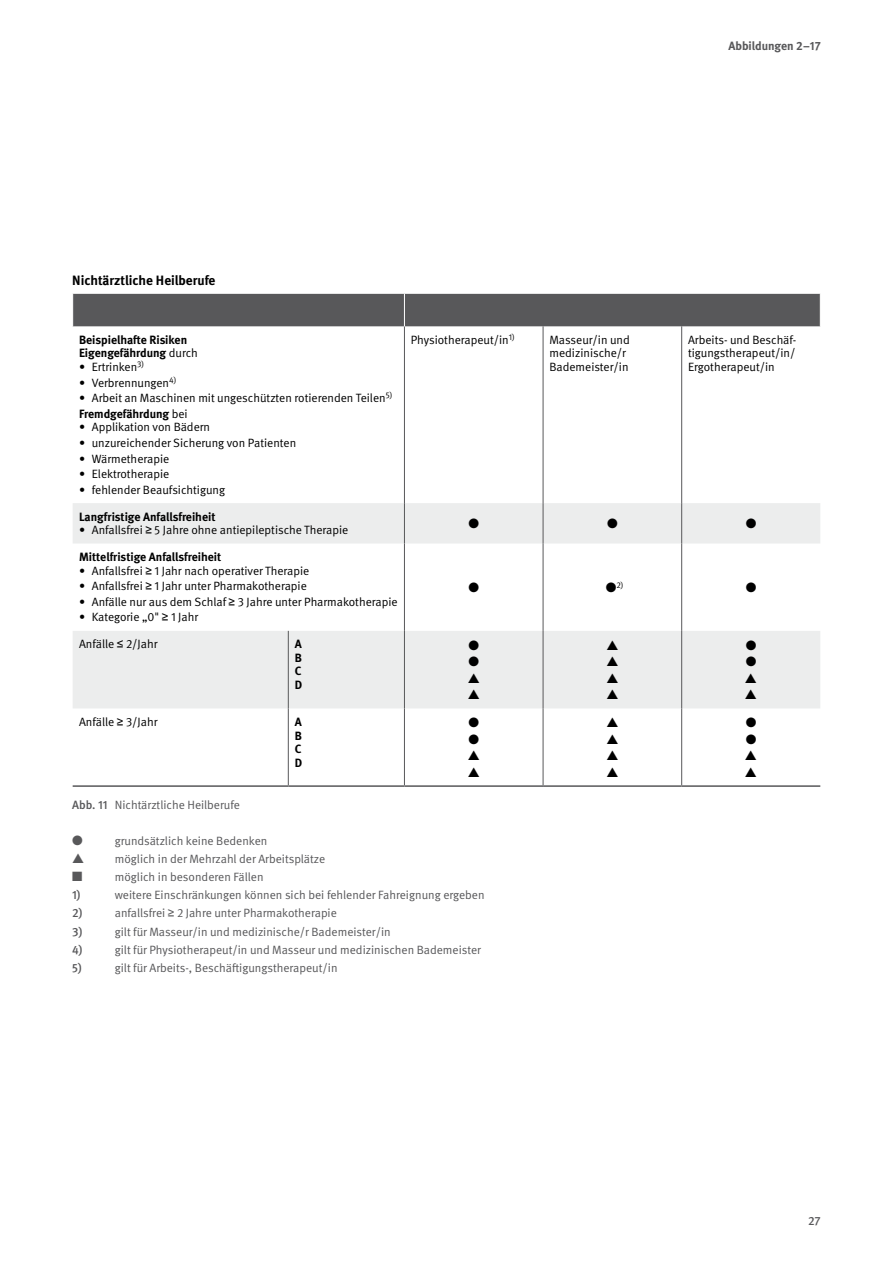
<style>
.page{position:relative;width:893px;height:1263px;background:#fff}
.page>*{position:absolute;margin:0;border:0;box-sizing:border-box;transform-origin:0 0}
.Fließtext_FT{font:700 13.5px "DGUV Meta";color:#000}
.Tabellen_und_Graphen_TI{font:13.5px "Zapf Dingbats ITC";color:#000}
.Tabellen_und_Graphen_TI-2{font:12px/13.5px "DGUV Meta";color:#000}
.Fließtext_BU{font:12px "DGUV Meta";color:#58585a}
.Tabellen_und_Graphen_TI-3{font:700 12px "DGUV Meta";color:#000}
.t1{font:700 12px "DGUV Meta";letter-spacing:-.005em;color:#58585a}
.Fließtext_BU-2{font:500 12px "DGUV Meta";color:#58585a}
.Tabellen_und_Graphen_TI-4{font:8.4px "DGUV Meta";color:#000}
.s1{font-weight:400}
.s2{font-family:"Arial"}
.s3{font-weight:500}
</style>
<div class="page">
<div style="left:73px;top:294px;width:747px;height:32px;background:#58585a"></div>
<svg style="left:73px;top:503px;width:747px;height:205px;fill:#eceded"></svg>
<hr style="left:404px;top:326px;width:1px;height:177px;background:#58585a">
<hr style="left:543px;top:326px;width:1px;height:177px;background:#58585a">
<hr style="left:681px;top:326px;width:1px;height:177px;background:#58585a">
<hr style="left:404px;top:503px;width:1px;height:40px;background:#58585a">
<hr style="left:543px;top:503px;width:1px;height:40px;background:#58585a">
<hr style="left:681px;top:503px;width:1px;height:40px;background:#58585a">
<hr style="left:404px;top:543px;width:1px;height:88px;background:#58585a">
<hr style="left:543px;top:543px;width:1px;height:88px;background:#58585a">
<hr style="left:681px;top:543px;width:1px;height:88px;background:#58585a">
<hr style="left:288px;top:631px;width:1px;height:77px;background:#58585a">
<hr style="left:404px;top:631px;width:1px;height:77px;background:#58585a">
<hr style="left:543px;top:631px;width:1px;height:77px;background:#58585a">
<hr style="left:681px;top:631px;width:1px;height:77px;background:#58585a">
<hr style="left:288px;top:708px;width:1px;height:77px;background:#58585a">
<hr style="left:404px;top:708px;width:1px;height:77px;background:#58585a">
<hr style="left:543px;top:708px;width:1px;height:77px;background:#58585a">
<hr style="left:681px;top:708px;width:1px;height:77px;background:#58585a">
<hr style="left:404px;top:294px;width:1px;height:32px;background:#fff">
<hr style="left:73px;top:785px;width:215px;height:2px;background:#58585a">
<hr style="left:288px;top:785px;width:116px;height:2px;background:#58585a">
<hr style="left:404px;top:785px;width:139px;height:2px;background:#58585a">
<hr style="left:543px;top:785px;width:139px;height:2px;background:#58585a">
<hr style="left:682px;top:785px;width:138px;height:2px;background:#58585a">
<svg style="left:468px;top:673px;width:11px;height:10px"></svg>
<svg style="left:468px;top:689px;width:11px;height:10px"></svg>
<svg style="left:607px;top:640px;width:11px;height:10px"></svg>
<svg style="left:607px;top:656px;width:11px;height:10px"></svg>
<svg style="left:607px;top:673px;width:11px;height:10px"></svg>
<svg style="left:607px;top:689px;width:11px;height:10px"></svg>
<svg style="left:745px;top:673px;width:11px;height:10px"></svg>
<svg style="left:745px;top:689px;width:11px;height:10px"></svg>
<p class="t1" style="left:729px;top:39px;width:94px">Abbildungen 2–17</p>
<p class="Fließtext_FT" style="left:72px;top:272px;width:145px">Nichtärztliche Heilberufe</p>
<p class="Tabellen_und_Graphen_TI-3" style="left:79px;top:333px;width:110px">Beispielhafte Risiken</p>
<p class="Tabellen_und_Graphen_TI-3" style="left:79px;top:346px;width:120px">Eigengefährdung <span class="s1">durch</span></p>
<p class="Tabellen_und_Graphen_TI-2" style="left:79px;top:360px;width:67px">• Ertrinken<sup>3)</sup></p>
<p class="Tabellen_und_Graphen_TI-2" style="left:79px;top:376px;width:99px">• Verbrennungen<sup>4)</sup></p>
<p class="Tabellen_und_Graphen_TI-2" style="left:79px;top:391px;width:315px">• Arbeit an Maschinen mit ungeschützten rotierenden Teilen<sup>5)</sup></p>
<p class="Tabellen_und_Graphen_TI-3" style="left:79px;top:406px;width:110px">Fremdgefährdung <span class="s1">bei</span></p>
<p class="Tabellen_und_Graphen_TI-2" style="left:79px;top:421px;width:133px">• Applikation von Bädern</p>
<p class="Tabellen_und_Graphen_TI-2" style="left:79px;top:436px;width:219px">• unzureichender Sicherung von Patienten</p>
<p class="Tabellen_und_Graphen_TI-2" style="left:79px;top:452px;width:92px">• Wärmetherapie</p>
<p class="Tabellen_und_Graphen_TI-2" style="left:79px;top:467px;width:92px">• Elektrotherapie</p>
<p class="Tabellen_und_Graphen_TI-2" style="left:79px;top:483px;width:148px">• fehlender Beaufsichtigung</p>
<p class="Tabellen_und_Graphen_TI-3" style="left:79px;top:509px;width:138px">Langfristige Anfallsfreiheit</p>
<p class="Tabellen_und_Graphen_TI-2" style="left:79px;top:524px;width:271px">• Anfallsfrei <span class="s2">≥</span> 5 Jahre ohne antiepileptische Therapie</p>
<p class="Tabellen_und_Graphen_TI-3" style="left:79px;top:550px;width:144px">Mittelfristige Anfallsfreiheit</p>
<p class="Tabellen_und_Graphen_TI-2" style="left:79px;top:564px;width:232px">• Anfallsfrei <span class="s2">≥</span> 1 Jahr nach operativer Therapie</p>
<p class="Tabellen_und_Graphen_TI-2" style="left:79px;top:580px;width:229px">• Anfallsfrei <span class="s2">≥</span> 1 Jahr unter Pharmakotherapie</p>
<p class="Tabellen_und_Graphen_TI-2" style="left:79px;top:595px;width:320px">• Anfälle nur aus dem Schlaf <span class="s2">≥</span> 3 Jahre unter Pharmakotherapie</p>
<p class="Tabellen_und_Graphen_TI-2" style="left:79px;top:611px;width:121px">• Kategorie „0" <span class="s2">≥</span> 1 Jahr</p>
<p class="Tabellen_und_Graphen_TI-2" style="left:79px;top:638px;width:80px">Anfälle <span class="s2">≤</span> 2/Jahr</p>
<p class="Tabellen_und_Graphen_TI-3" style="left:295px;top:637px;width:8px">A</p>
<p class="Tabellen_und_Graphen_TI-3" style="left:295px;top:651px;width:9px">B</p>
<p class="Tabellen_und_Graphen_TI-3" style="left:295px;top:664px;width:8px">C</p>
<p class="Tabellen_und_Graphen_TI-3" style="left:295px;top:678px;width:9px">D</p>
<p class="Tabellen_und_Graphen_TI-2" style="left:79px;top:715px;width:80px">Anfälle <span class="s2">≥</span> 3/Jahr</p>
<p class="Tabellen_und_Graphen_TI-3" style="left:295px;top:715px;width:8px">A</p>
<p class="Tabellen_und_Graphen_TI-3" style="left:295px;top:728px;width:9px">B</p>
<p class="Tabellen_und_Graphen_TI-3" style="left:295px;top:742px;width:8px">C</p>
<p class="Tabellen_und_Graphen_TI-3" style="left:295px;top:755px;width:9px">D</p>
<p class="Tabellen_und_Graphen_TI-2" style="left:411px;top:333px;width:105px">Physiotherapeut/in<sup>1)</sup></p>
<p class="Tabellen_und_Graphen_TI-2" style="left:549px;top:333px;width:82px">Masseur/in und medizinische/r<br>Bademeister/in</p>
<p class="Tabellen_und_Graphen_TI-2" style="left:688px;top:333px;width:110px;text-align:justify">Arbeits- und Beschäf&shy;tigungstherapeut/in/ Ergotherapeut/in</p>
<p class="Tabellen_und_Graphen_TI" style="left:468px;top:517px;width:12px">●</p>
<p class="Tabellen_und_Graphen_TI" style="left:607px;top:517px;width:12px">●</p>
<p class="Tabellen_und_Graphen_TI" style="left:746px;top:517px;width:12px">●</p>
<p class="Tabellen_und_Graphen_TI" style="left:468px;top:581px;width:12px">●</p>
<p class="Tabellen_und_Graphen_TI-4" style="left:606px;top:580px;width:19px">●2)</p>
<p class="Tabellen_und_Graphen_TI" style="left:746px;top:581px;width:12px">●</p>
<p class="Tabellen_und_Graphen_TI" style="left:468px;top:639px;width:12px">●</p>
<p class="Tabellen_und_Graphen_TI" style="left:468px;top:655px;width:12px">●</p>
<p class="Tabellen_und_Graphen_TI" style="left:468px;top:716px;width:12px">●</p>
<p class="Tabellen_und_Graphen_TI" style="left:468px;top:733px;width:12px">●</p>
<p class="Tabellen_und_Graphen_TI" style="left:746px;top:639px;width:12px">●</p>
<p class="Tabellen_und_Graphen_TI" style="left:746px;top:655px;width:12px">●</p>
<p class="Tabellen_und_Graphen_TI" style="left:746px;top:716px;width:12px">●</p>
<p class="Tabellen_und_Graphen_TI" style="left:746px;top:733px;width:12px">●</p>
<p class="Fließtext_BU" style="left:72px;top:798px;width:169px"><span class="s3">Abb. 11</span> Nichtärztliche Heilberufe</p>
<p class="Fließtext_BU" style="left:72px;top:834px;width:197px">● grundsätzlich keine Bedenken</p>
<p class="Fließtext_BU" style="left:72px;top:852px;width:255px">▲ möglich in der Mehrzahl der Arbeitsplätze</p>
<p class="Fließtext_BU" style="left:72px;top:870px;width:193px">■ möglich in besonderen Fällen</p>
<p class="Fließtext_BU-2" style="left:72px;top:888px;width:10px">1)</p>
<p class="Fließtext_BU" style="left:115px;top:888px;width:371px">weitere Einschränkungen können sich bei fehlender Fahreignung ergeben</p>
<p class="Fließtext_BU-2" style="left:72px;top:906px;width:12px">2)</p>
<p class="Fließtext_BU" style="left:115px;top:906px;width:224px">anfallsfrei <span class="s2">≥</span> 2 Jahre unter Pharmakotherapie</p>
<p class="Fließtext_BU-2" style="left:72px;top:924px;width:12px">3)</p>
<p class="Fließtext_BU" style="left:115px;top:924px;width:277px">gilt für Masseur/in und medizinische/r Bademeister/in</p>
<p class="Fließtext_BU-2" style="left:72px;top:942px;width:12px">4)</p>
<p class="Fließtext_BU" style="left:115px;top:942px;width:368px">gilt für Physiotherapeut/in und Masseur und medizinischen Bademeister</p>
<p class="Fließtext_BU-2" style="left:72px;top:960px;width:11px">5)</p>
<p class="Fließtext_BU" style="left:115px;top:960px;width:224px">gilt für Arbeits-, Beschäftigungstherapeut/in</p>
<p class="Fließtext_BU-2" style="left:808px;top:1213px;width:14px">27</p>
</div>
